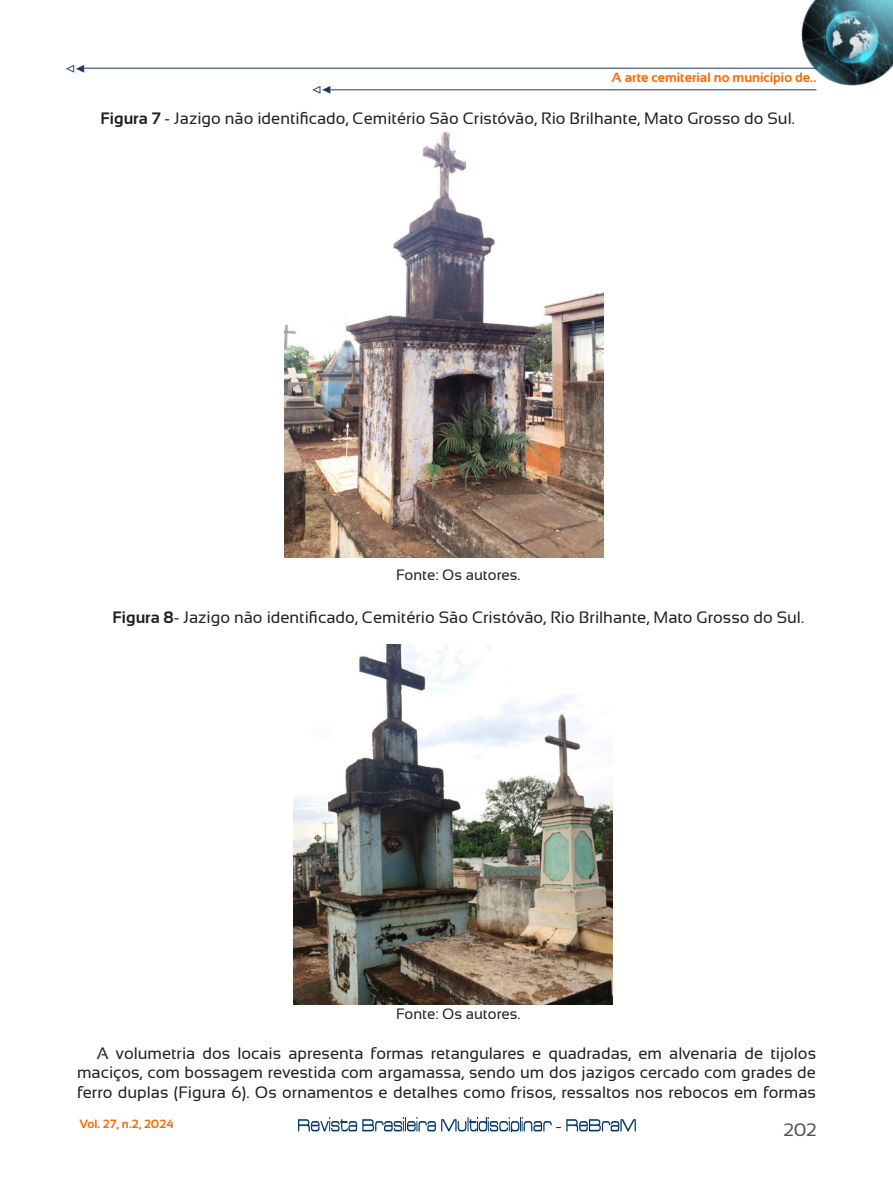
<style>
.page{position:relative;width:893px;height:1191px;background:#fff}
.page>*{position:absolute;margin:0;border:0;box-sizing:border-box;transform-origin:0 0}
.t1{font:18px "Sansation";color:#4f4f50}
.t2{font:16.5px/20px "Sansation";color:#231f20;text-align:justify}
.t3{font:16.5px "Minion Pro";color:#1f3864}
.Parágrafo_básico_-_fonte{font:15px "Sansation";color:#231f20}
.t4{font:700 13.5px "Sansation";color:#f60}
.t5{font:700 12px "Sansation";color:#f60}
.s1{font-weight:700}
</style>
<div class="page">
<img style="left:298px;top:1117px;width:337px;height:14px">
<img style="left:770px;top:0;width:123px;height:91px">
<hr style="left:331px;top:90px;width:485px;height:1px;background:#1f3864">
<hr style="left:84px;top:68px;width:732px;height:1px;background:#1f3864">
<img style="left:293px;top:645px;width:319px;height:360px">
<img style="left:285px;top:132px;width:319px;height:425px">
<p class="t3" style="left:65px;top:56px;width:21px">◁◀</p>
<p class="t3" style="left:312px;top:78px;width:21px">◁◀</p>
<p class="t4" style="left:611px;top:70px;width:206px">A arte cemiterial no município de..</p>
<p class="t2" style="left:101px;top:109px;width:696px"><span class="s1">Figura 7</span> - Jazigo não identificado, Cemitério São Cristóvão, Rio Brilhante, Mato Grosso do Sul.</p>
<p class="Parágrafo_básico_-_fonte" style="left:396px;top:566px;width:126px">Fonte: Os autores.</p>
<p class="t2" style="left:113px;top:607px;width:693px"><span class="s1">Figura 8</span>- Jazigo não identificado, Cemitério São Cristóvão, Rio Brilhante, Mato Grosso do Sul.</p>
<p class="Parágrafo_básico_-_fonte" style="left:396px;top:1005px;width:126px">Fonte: Os autores.</p>
<p class="t2" style="left:77px;top:1042px;width:740px;text-indent:20px">A volumetria dos locais apresenta formas retangulares e quadradas, em alvenaria de tijolos maciços, com bossagem revestida com argamassa, sendo um dos jazigos cercado com grades de ferro duplas (Figura 6). Os ornamentos e detalhes como frisos, ressaltos nos rebocos em formas</p>
<p class="t5" style="left:79px;top:1117px;width:96px">Vol. 27, n.2, 2024</p>
<p class="t1" style="left:784px;top:1119px;width:34px">202</p>
</div>
